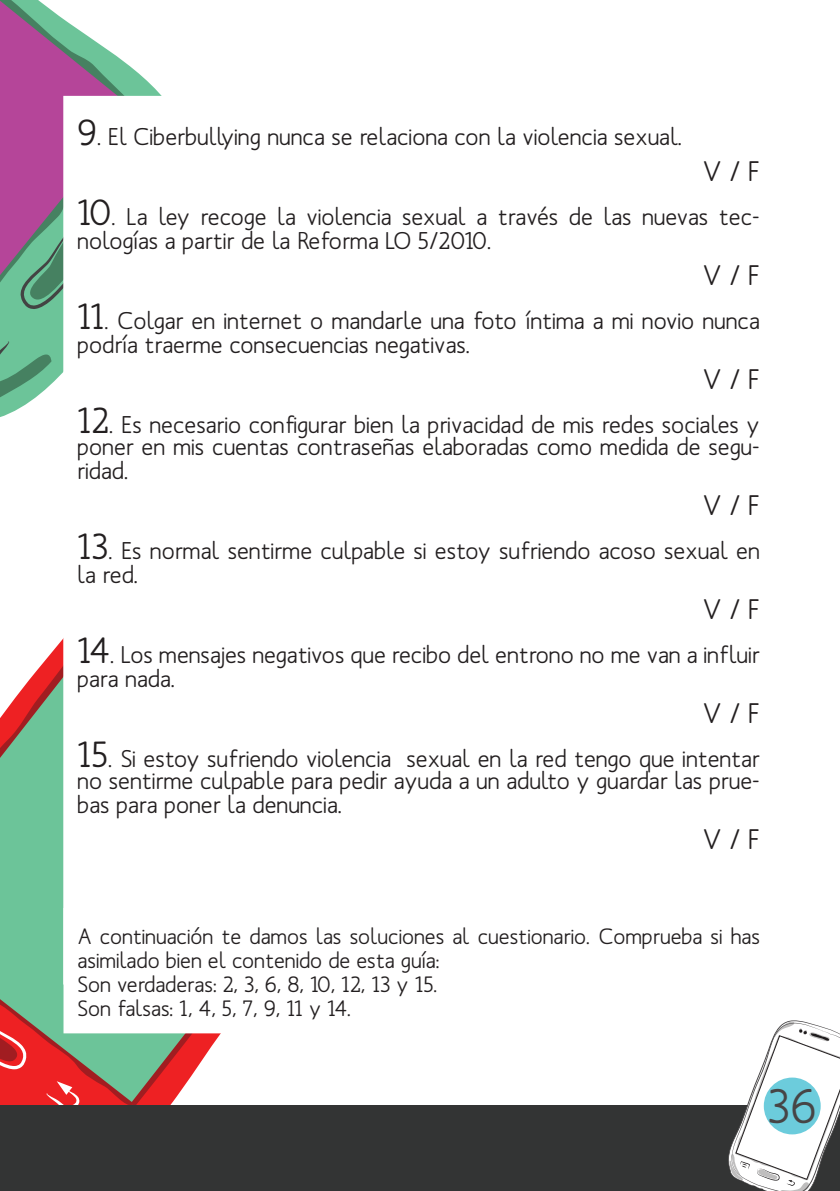
<style>
.page{position:relative;width:840px;height:1191px;background:#fff}
.page>*{position:absolute;margin:0;border:0;box-sizing:border-box;transform-origin:0 0}
.t1{font:500 48px "Mank Sans";color:#474546}
.t2{font:500 28px "Mank Sans";color:#231f20}
.t3{font:500 24px/24px "Mank Sans";color:#231f20}
.t4{font:500 22px/24px "Mank Sans";color:#231f20}
.s1{font-size:36px}
</style>
<div class="page">
<svg style="left:10px;top:1102px;width:133px;height:3px"></svg>
<svg style="left:0;top:639px;width:221px;height:463px;background:#9f9f86"></svg>
<div style="left:0;top:0;width:63px;height:376px;background:#6cc499"></div>
<svg style="left:0;top:341px;width:52px;height:72px;background:#79be9c"></svg>
<svg style="left:0;top:1px;width:162px;height:308px"></svg>
<div style="left:0;top:1105px;width:839px;height:86px;background:#333434"></div>
<svg style="left:728px;top:1020px;width:111px;height:171px"></svg>
<div style="left:763px;top:1077px;width:57px;height:57px;background:#6cccdc;border-radius:50%"></div>
<div style="left:70px;top:103px;width:696px;height:874px;background:#fff"></div>
<div style="left:70px;top:915px;width:696px;height:111px;background:#fff"></div>
<p class="t3" style="left:77px;top:124px;width:606px"><span class="s1">9</span>. El Ciberbullying nunca se relaciona con la violencia sexual.</p>
<p class="t2" style="left:702px;top:154px;width:58px">V / F</p>
<p class="t3" style="left:77px;top:204px;width:683px"><span class="s1">10</span>. La ley recoge la violencia sexual a través de las nuevas tec&shy;nologías a partir de la Reforma LO 5/2010.</p>
<p class="t2" style="left:702px;top:258px;width:58px">V / F</p>
<p class="t3" style="left:77px;top:308px;width:683px"><span class="s1">11</span>. Colgar en internet o mandarle una foto íntima a mi novio nunca podría traerme consecuencias negativas.</p>
<p class="t2" style="left:702px;top:362px;width:58px">V / F</p>
<p class="t3" style="left:77px;top:413px;width:683px;line-height:23px;text-align:justify"><span class="s1">12</span>. Es necesario configurar bien la privacidad de mis redes sociales y poner en mis cuentas contraseñas elaboradas como medida de segu&shy;ridad.</p>
<p class="t2" style="left:702px;top:488px;width:58px">V / F</p>
<p class="t3" style="left:77px;top:538px;width:683px"><span class="s1">13</span>. Es normal sentirme culpable si estoy sufriendo acoso sexual en la red.</p>
<p class="t2" style="left:702px;top:592px;width:58px">V / F</p>
<p class="t3" style="left:77px;top:642px;width:683px"><span class="s1">14</span>. Los mensajes negativos que recibo del entrono no me van a influir para nada.</p>
<p class="t2" style="left:702px;top:696px;width:58px">V / F</p>
<p class="t3" style="left:77px;top:747px;width:683px;line-height:23px;text-align:justify"><span class="s1">15</span>. Si estoy sufriendo violencia sexual en la red tengo que intentar no sentirme culpable para pedir ayuda a un adulto y guardar las prue&shy;bas para poner la denuncia.</p>
<p class="t2" style="left:702px;top:822px;width:58px">V / F</p>
<p class="t4" style="left:77px;top:923px;width:683px">A continuación te damos las soluciones al cuestionario. Comprueba si has asimilado bien el contenido de esta guía:</p>
<p class="t4" style="left:77px;top:971px;width:362px">Son verdaderas: 2, 3, 6, 8, 10, 12, 13 y 15.</p>
<p class="t4" style="left:77px;top:995px;width:275px">Son falsas: 1, 4, 5, 7, 9, 11 y 14.</p>
<p class="t1" style="left:767px;top:1075px;width:50px">36</p>
</div>
